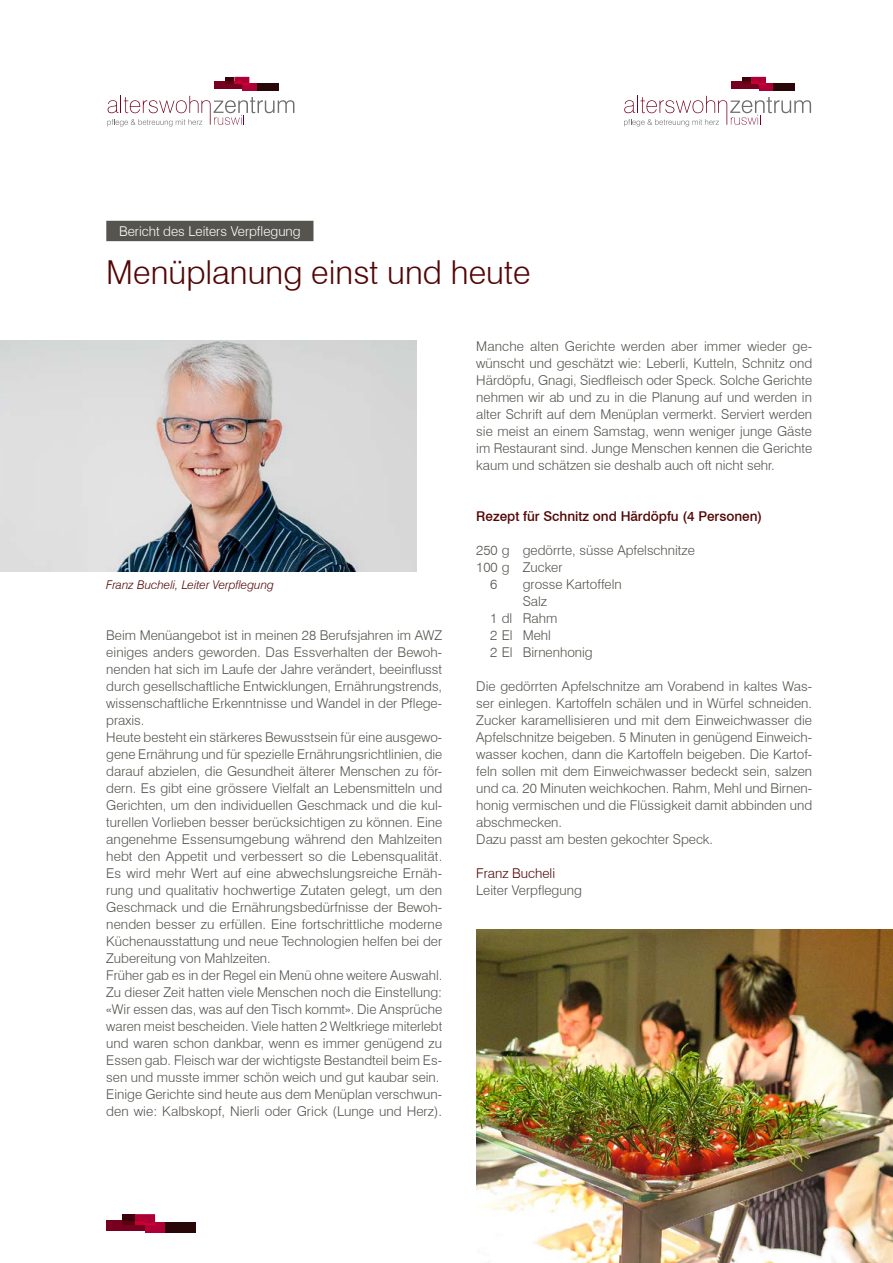
<style>
.page{position:relative;width:893px;height:1263px;background:#fff}
.page>*{position:absolute;margin:0;border:0;box-sizing:border-box;transform-origin:0 0}
.Titel{font:300 33px "Swiss 721 BT";color:#530505}
.Lauftext{font:300 13.5px/17px "Swiss 721 BT";color:#56544e;text-align:justify}
.Zwischentitel{font:500 13.5px "Swiss 721 BT";color:#530505}
.Name_-_Position{font:300 13.5px/17px "Swiss 721 BT";color:#56544e}
.Obertitel{font:300 13.5px "Swiss 721 BT";color:#fff}
.Legende{font:italic 300 12px "Swiss 721 BT";color:#530505}
.s1{color:#530505}
</style>
<div class="page">
<div style="left:106px;top:1221px;width:39px;height:10px;background:#770020"></div>
<div style="left:145px;top:1223px;width:20px;height:10px;background:#ad0036"></div>
<div style="left:165px;top:1223px;width:31px;height:10px;background:#290607"></div>
<svg style="left:122px;top:1214px;width:33px;height:10px"></svg>
<div style="left:731px;top:82px;width:27px;height:7px;background:#770020"></div>
<div style="left:758px;top:83px;width:15px;height:8px;background:#ad0036"></div>
<div style="left:773px;top:83px;width:22px;height:8px;background:#290607"></div>
<svg style="left:742px;top:77px;width:24px;height:7px"></svg>
<svg style="left:624px;top:96px;width:187px;height:30px"></svg>
<div style="left:106px;top:221px;width:207px;height:20px;background:#56544e"></div>
<div style="left:214px;top:82px;width:28px;height:7px;background:#770020"></div>
<div style="left:242px;top:83px;width:15px;height:8px;background:#ad0036"></div>
<div style="left:257px;top:83px;width:22px;height:8px;background:#290607"></div>
<svg style="left:225px;top:77px;width:24px;height:7px"></svg>
<svg style="left:107px;top:96px;width:187px;height:30px"></svg>
<img style="left:0;top:340px;width:417px;height:232px">
<img style="left:476px;top:929px;width:417px;height:334px">
<p class="Obertitel" style="left:119px;top:223px;width:183px">Bericht des Leiters Verpflegung</p>
<p class="Titel" style="left:106px;top:252px;width:426px">Menüplanung einst und heute</p>
<p class="Legende" style="left:106px;top:577px;width:169px">Franz Bucheli, Leiter Verpflegung</p>
<p class="Lauftext" style="left:106px;top:627px;width:337px">Beim Menüangebot ist in meinen 28 Berufsjahren im AWZ einiges anders geworden. Das Essverhalten der Bewoh&shy;nenden hat sich im Laufe der Jahre verändert, beeinflusst durch gesellschaftliche Entwicklungen, Ernährungstrends, wissenschaftliche Erkenntnisse und Wandel in der Pflege&shy;praxis.</p>
<p class="Lauftext" style="left:106px;top:729px;width:338px">Heute besteht ein stärkeres Bewusstsein für eine ausgewo&shy;gene Ernährung und für spezielle Ernährungsrichtlinien, die darauf abzielen, die Gesundheit älterer Menschen zu för&shy;dern. Es gibt eine grössere Vielfalt an Lebensmitteln und Gerichten, um den individuellen Geschmack und die kul&shy;turellen Vorlieben besser berücksichtigen zu können. Eine angenehme Essensumgebung während den Mahlzeiten hebt den Appetit und verbessert so die Lebensqualität.<br>Es wird mehr Wert auf eine abwechslungsreiche Ernäh&shy;rung und qualitativ hochwertige Zutaten gelegt, um den Geschmack und die Ernährungsbedürfnisse der Bewoh&shy;nenden besser zu erfüllen. Eine fortschrittliche moderne Küchenausstattung und neue Technologien helfen bei der Zubereitung von Mahlzeiten.</p>
<p class="Lauftext" style="left:106px;top:967px;width:338px">Früher gab es in der Regel ein Menü ohne weitere Auswahl.<br>Zu dieser Zeit hatten viele Menschen noch die Einstellung: «Wir essen das, was auf den Tisch kommt». Die Ansprüche waren meist bescheiden. Viele hatten 2 Weltkriege miterlebt und waren schon dankbar, wenn es immer genügend zu Essen gab. Fleisch war der wichtigste Bestandteil beim Es&shy;sen und musste immer schön weich und gut kaubar sein.</p>
<p class="Lauftext" style="left:106px;top:1086px;width:337px">Einige Gerichte sind heute aus dem Menüplan verschwun&shy;den wie: Kalbskopf, Nierli oder Grick (Lunge und Herz).</p>
<p class="Lauftext" style="left:476px;top:337px;width:337px">Manche alten Gerichte werden aber immer wieder ge&shy;wünscht und geschätzt wie: Leberli, Kutteln, Schnitz ond Härdöpfu, Gnagi, Siedfleisch oder Speck. Solche Gerichte nehmen wir ab und zu in die Planung auf und werden in alter Schrift auf dem Menüplan vermerkt. Serviert werden sie meist an einem Samstag, wenn weniger junge Gäste im Restaurant sind. Junge Menschen kennen die Gerichte kaum und schätzen sie deshalb auch oft nicht sehr.</p>
<p class="Zwischentitel" style="left:476px;top:508px;width:288px">Rezept für Schnitz ond Härdöpfu (4 Personen)</p>
<p class="Lauftext" style="left:476px;top:542px;width:220px">250 g gedörrte, süsse Apfelschnitze</p>
<p class="Lauftext" style="left:476px;top:559px;width:88px">100 g Zucker</p>
<p class="Lauftext" style="left:490px;top:576px;width:9px">6</p>
<p class="Lauftext" style="left:523px;top:576px;width:101px">grosse Kartoffeln</p>
<p class="Lauftext" style="left:523px;top:593px;width:26px">Salz</p>
<p class="Lauftext" style="left:490px;top:610px;width:69px">1 dl Rahm</p>
<p class="Lauftext" style="left:490px;top:627px;width:62px">2 El Mehl</p>
<p class="Lauftext" style="left:490px;top:644px;width:104px">2 El Birnenhonig</p>
<p class="Lauftext" style="left:476px;top:678px;width:337px">Die gedörrten Apfelschnitze am Vorabend in kaltes Was&shy;ser einlegen. Kartoffeln schälen und in Würfel schneiden.<br>Zucker karamellisieren und mit dem Einweichwasser die Apfelschnitze beigeben. 5 Minuten in genügend Einweich&shy;wasser kochen, dann die Kartoffeln beigeben. Die Kartof&shy;feln sollen mit dem Einweichwasser bedeckt sein, salzen und ca. 20 Minuten weichkochen. Rahm, Mehl und Birnen&shy;honig vermischen und die Flüssigkeit damit abbinden und abschmecken.</p>
<p class="Lauftext" style="left:476px;top:831px;width:238px">Dazu passt am besten gekochter Speck.</p>
<p class="Name_-_Position" style="left:476px;top:865px;width:107px"><span class="s1">Franz Bucheli<br></span>Leiter Verpflegung</p>
</div>
